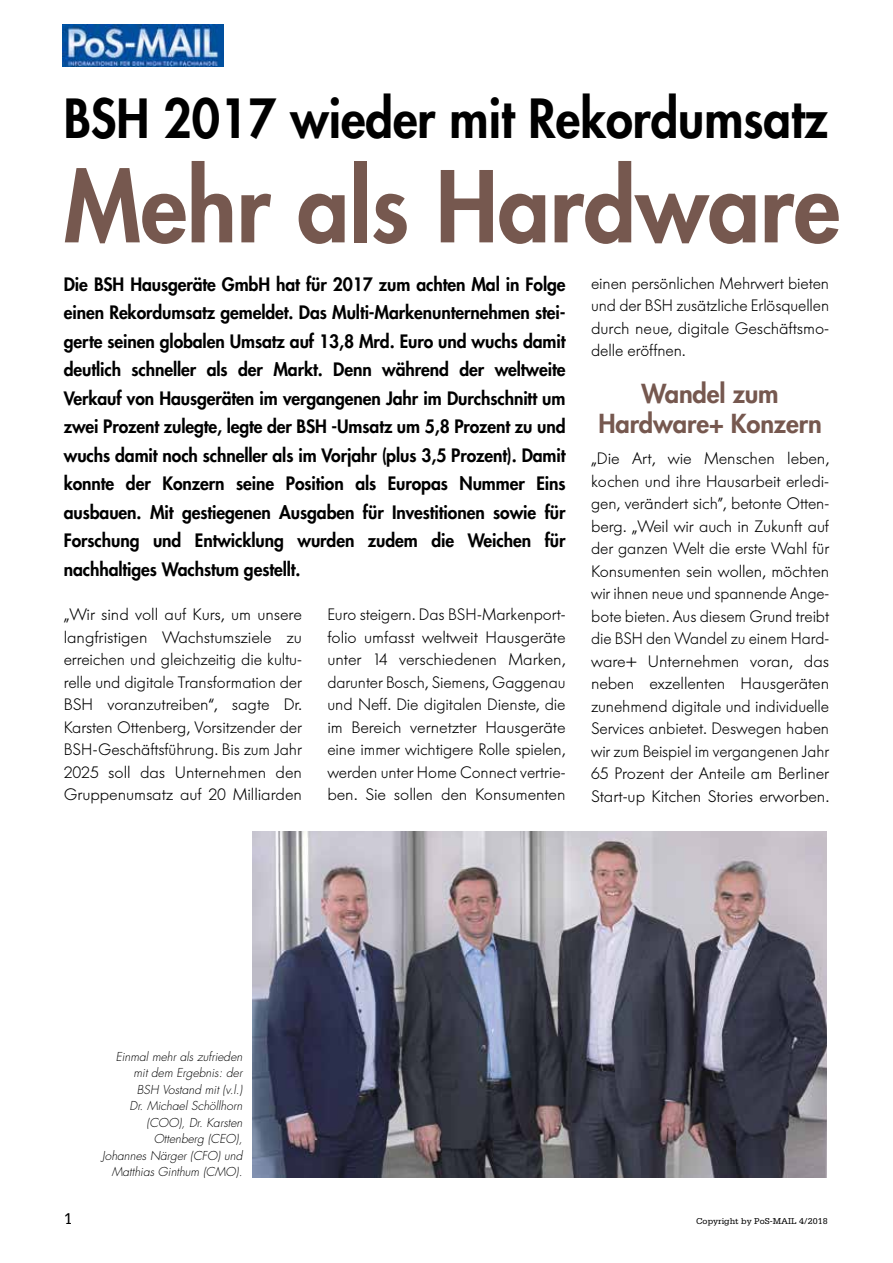
<style>
.page{position:relative;width:893px;height:1263px;background:#fff}
.page>*{position:absolute;margin:0;border:0;box-sizing:border-box;transform-origin:0 0}
.t1{font:800 96px "Futura";color:#76584f;scale:.96 1}
.t2{font:800 52.5px "Futura";color:#000;scale:.93 1}
.t3{font:800 25.5px/30px "Futura";letter-spacing:-.005em;color:#76584f;text-align:center}
.t4{font:800 18px/28.5px "Futura";letter-spacing:-.005em;color:#000;text-align:justify}
.t5{font:300 16.5px/22.5px "Futura BQ";letter-spacing:-.005em;color:#000;text-align:justify}
.t6{font:16.5px "Serifa";color:#000}
.t7{font:italic 300 12px/16.5px "Futura";color:#000;text-align:right}
.t8{font:9px "Serifa";color:#000}
</style>
<div class="page">
<img style="left:63px;top:25px;width:160px;height:42px">
<img style="left:252px;top:831px;width:574px;height:347px">
<h2 class="t2" style="left:64px;top:83px;width:823px">BSH 2017 wieder mit Rekordumsatz</h2>
<h1 class="t1" style="left:64px;top:143px;width:810px">Mehr als Hardware</h1>
<p class="t4" style="left:64px;top:270px;width:503px">Die BSH Hausgeräte GmbH hat für 2017 zum achten Mal in Folge einen Rekordumsatz gemeldet. Das Multi-Markenunternehmen stei&shy;gerte seinen globalen Umsatz auf 13,8 Mrd. Euro und wuchs damit deutlich schneller als der Markt. Denn während der weltweite Verkauf von Hausgeräten im vergangenen Jahr im Durchschnitt um zwei Prozent zulegte, legte der BSH -Umsatz um 5,8 Prozent zu und wuchs damit noch schneller als im Vorjahr (plus 3,5 Prozent). Damit konnte der Konzern seine Position als Europas Nummer Eins ausbauen. Mit gestiegenen Ausgaben für Investitionen sowie für Forschung und Entwicklung wurden zudem die Weichen für nachhaltiges Wachstum gestellt.</p>
<p class="t5" style="left:64px;top:603px;width:240px">„Wir sind voll auf Kurs, um unsere langfristigen Wachstumsziele zu erreichen und gleichzeitig die kultu&shy;relle und digitale Transformation der BSH voranzutreiben“, sagte Dr.<br>Karsten Ottenberg, Vorsitzender der BSH-Geschäftsführung. Bis zum Jahr 2025 soll das Unternehmen den Gruppenumsatz auf 20 Milliarden</p>
<p class="t5" style="left:327px;top:603px;width:240px">Euro steigern. Das BSH-Markenport&shy;folio umfasst weltweit Hausgeräte unter 14 verschiedenen Marken, darunter Bosch, Siemens, Gaggenau und Neff. Die digitalen Dienste, die im Bereich vernetzter Hausgeräte eine immer wichtigere Rolle spielen, werden unter Home Connect vertrie&shy;ben. Sie sollen den Konsumenten</p>
<p class="t5" style="left:591px;top:272px;width:240px">einen persönlichen Mehrwert bieten und der BSH zusätzliche Erlösquellen durch neue, digitale Geschäftsmo&shy;delle eröffnen.</p>
<h3 class="t3" style="left:598px;top:378px;width:225px">Wandel zum<br>Hardware+ Konzern</h3>
<p class="t5" style="left:591px;top:447px;width:240px">„Die Art, wie Menschen leben, kochen und ihre Hausarbeit erledi&shy;gen, verändert sich”, betonte Otten&shy;berg. „Weil wir auch in Zukunft auf der ganzen Welt die erste Wahl für Konsumenten sein wollen, möchten wir ihnen neue und spannende Ange&shy;bote bieten. Aus diesem Grund treibt die BSH den Wandel zu einem Hard&shy;ware+ Unternehmen voran, das neben exzellenten Hausgeräten zunehmend digitale und individuelle Services anbietet. Deswegen haben wir zum Beispiel im vergangenen Jahr 65 Prozent der Anteile am Berliner Start-up Kitchen Stories erworben.</p>
<p class="t7" style="left:102px;top:1048px;width:142px">Einmal mehr als zufrieden mit dem Ergebnis: der<br>BSH Vostand mit (v.l.)<br>Dr. Michael Schöllhorn (COO), Dr. Karsten<br>Ottenberg (CEO),<br>Johannes Närger (CFO) und<br>Matthias Ginthum (CMO).</p>
<p class="t6" style="left:64px;top:1210px;width:11px">1</p>
<p class="t8" style="left:696px;top:1216px;width:133px">Copyright by PoS-MAIL 4/2018</p>
</div>
